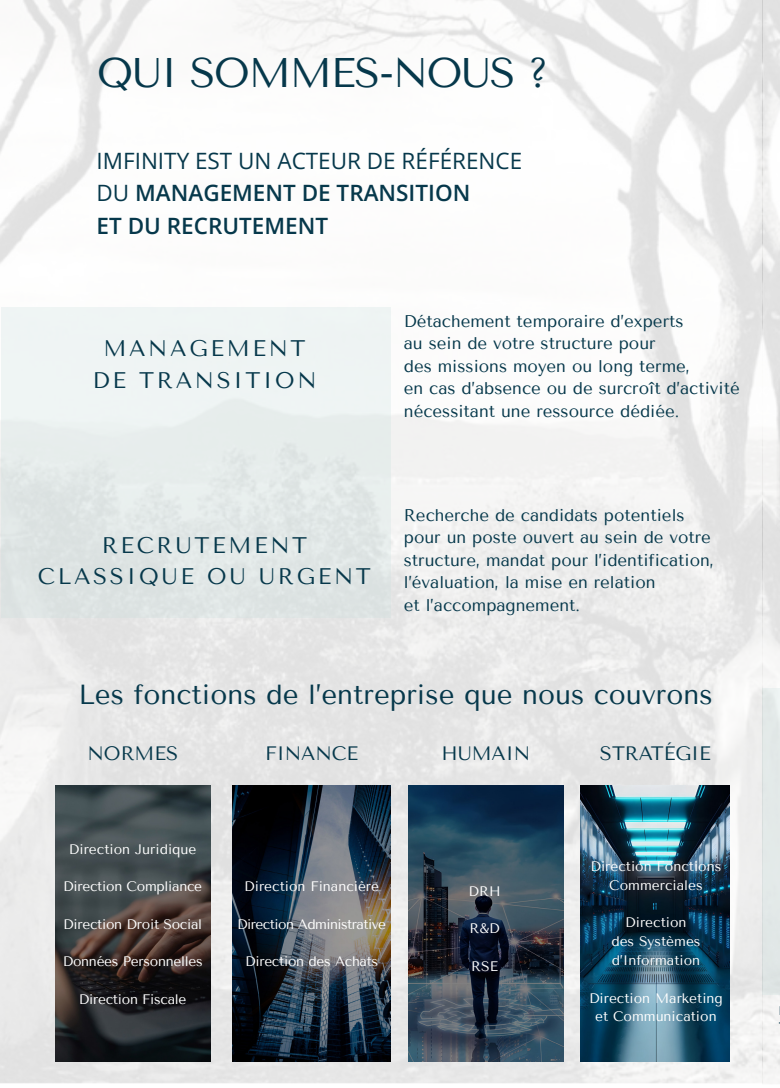
<style>
.page{position:relative;width:780px;height:1088px;background:#fff}
.page>*{position:absolute;margin:0;border:0;box-sizing:border-box;transform-origin:0 0}
.t1{font:41.25px "Tenor Sans";letter-spacing:-.03em;color:#06384b}
.t2{font:27.5px "Tenor Sans";color:#06384b}
.t3{font:600 22.5px/32.5px "Open Sans";color:#06384b}
.t4{font:22.5px/31.2px "Tenor Sans";letter-spacing:.12em;color:#06384b;text-align:center}
.t5{font:19.38px "Tenor Sans";color:#06384b}
.t6{font:16.88px/22.5px "Tenor Sans";color:#06384b}
.t7{font:13.75px/18.8px "Tenor Sans";color:#fff;text-align:center}
.t8{font:13.75px "Tenor Sans";letter-spacing:-.02em;color:#fff}
.t9{font:13.75px "Tenor Sans";letter-spacing:-.04em;color:#fff}
.s1{font-weight:400}
</style>
<div class="page">
<img style="left:1px;top:0;width:779px;height:1084px">
<div style="left:1px;top:307px;width:389px;height:311px;background:#e6edeb"></div>
<div style="left:775px;top:370px;width:5px;height:170px;background:#ececeb"></div>
<div style="left:762px;top:688px;width:18px;height:307px;background:#e3e9e8"></div>
<img style="left:56px;top:785px;width:154px;height:276px">
<img style="left:232px;top:785px;width:159px;height:276px">
<img style="left:408px;top:785px;width:155px;height:276px">
<img style="left:581px;top:785px;width:148px;height:276px">
<p class="t1" style="left:97px;top:49px;width:454px">QUI SOMMES-NOUS ?</p>
<p class="t3" style="left:97px;top:144px;width:427px"><span class="s1">IMFINITY EST UN ACTEUR DE RÉFÉRENCE<br>DU</span> MANAGEMENT DE TRANSITION<br>ET DU RECRUTEMENT</p>
<p class="t4" style="left:92px;top:333px;width:225px">MANAGEMENT<br>DE TRANSITION</p>
<p class="t6" style="left:404px;top:310px;width:337px">Détachement temporaire d’experts<br>au sein de votre structure pour<br>des missions moyen ou long terme,<br>en cas d’absence ou de surcroît d’activité nécessitant une ressource dédiée.</p>
<p class="t4" style="left:38px;top:530px;width:334px">RECRUTEMENT<br>CLASSIQUE OU URGENT</p>
<p class="t6" style="left:404px;top:504px;width:312px">Recherche de candidats potentiels pour un poste ouvert au sein de votre structure, mandat pour l’identification, l’évaluation, la mise en relation<br>et l’accompagnement.</p>
<p class="t2" style="left:78px;top:679px;width:635px">Les fonctions de l’entreprise que nous couvrons</p>
<p class="t5" style="left:87px;top:742px;width:92px">NORMES</p>
<p class="t5" style="left:265px;top:742px;width:95px">FINANCE</p>
<p class="t5" style="left:441px;top:742px;width:90px">HUMAIN</p>
<p class="t5" style="left:600px;top:742px;width:112px">STRATÉGIE</p>
<p class="t7" style="left:69px;top:839px;width:129px">Direction Juridique</p>
<p class="t8" style="left:63px;top:878px;width:140px">Direction Compliance</p>
<p class="t8" style="left:63px;top:916px;width:140px">Direction Droit Social</p>
<p class="t8" style="left:63px;top:953px;width:141px">Données Personnelles</p>
<p class="t8" style="left:79px;top:991px;width:109px">Direction Fiscale</p>
<p class="t7" style="left:244px;top:877px;width:136px">Direction Financière</p>
<p class="t9" style="left:237px;top:916px;width:150px">Direction Administrative</p>
<p class="t8" style="left:245px;top:953px;width:135px">Direction des Achats</p>
<p class="t7" style="left:468px;top:882px;width:33px">DRH</p>
<p class="t7" style="left:469px;top:919px;width:32px">R&amp;D</p>
<p class="t7" style="left:471px;top:957px;width:28px">RSE</p>
<p class="t7" style="left:590px;top:857px;width:132px">Direction Fonctions<br>Commerciales</p>
<p class="t7" style="left:611px;top:913px;width:91px">Direction<br>des Systèmes d’Information</p>
<p class="t7" style="left:589px;top:988px;width:135px">Direction Marketing et Communication</p>
</div>
